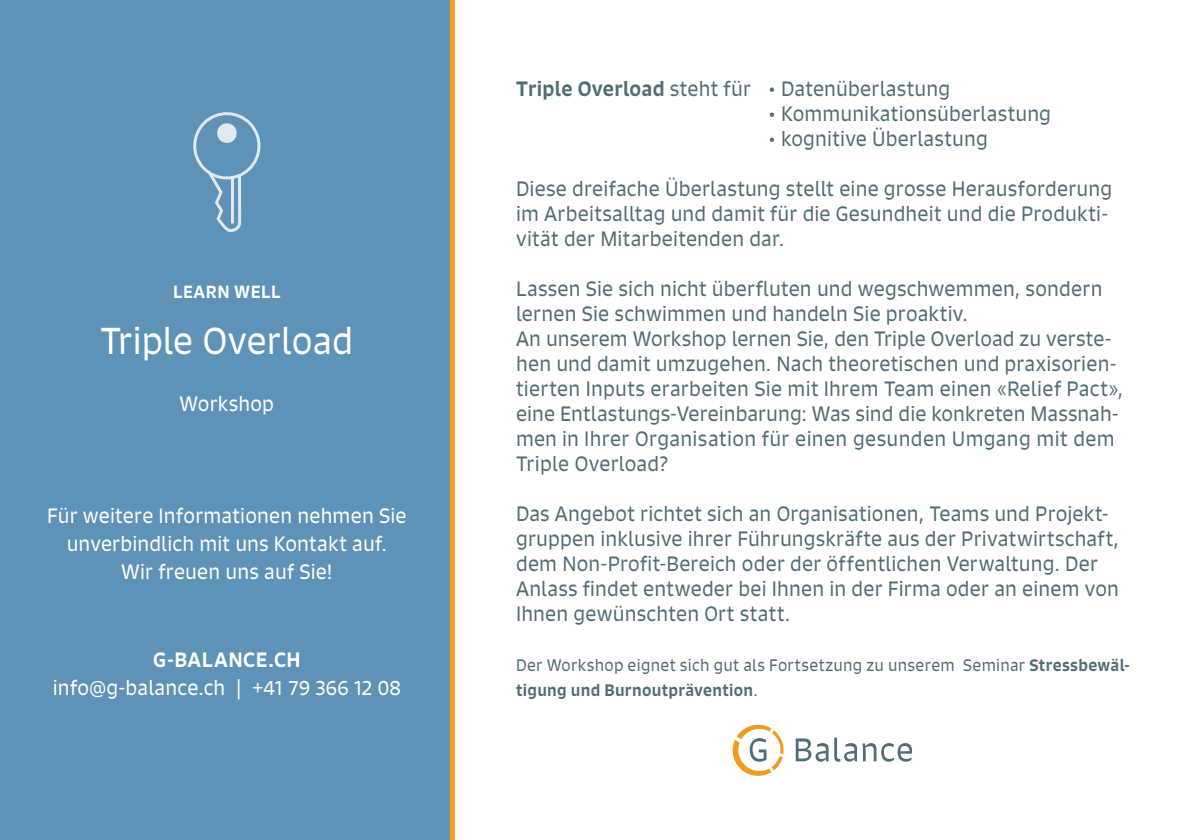
<style>
.page{position:relative;width:1191px;height:840px;background:#fff}
.page>*{position:absolute;margin:0;border:0;box-sizing:border-box;transform-origin:0 0}
.t1{font:36px "Signo";color:#fff}
.t2{font:20px/25px "Signo";letter-spacing:.01em;color:#506c74}
.t3{font:20px/28px "Signo";letter-spacing:.01em;color:#fff;text-align:center}
.t4{font:500 20px "Signo";letter-spacing:.025em;color:#fff}
.t5{font:500 17px "Signo";letter-spacing:.035em;color:#fff}
.t6{font:16px/25px "Signo";letter-spacing:.02em;color:#506c74}
.s1{font-weight:500}
</style>
<div class="page">
<div style="left:0;top:0;width:454px;height:839px;background:#5e92b6"></div>
<div style="left:450px;top:0;width:5px;height:839px;background:#f19d21"></div>
<svg style="left:193px;top:112px;width:68px;height:120px"></svg>
<hr style="left:231px;top:177px;width:3px;height:46px;background:#fff">
<svg style="left:732px;top:724px;width:52px;height:51px"></svg>
<svg style="left:795px;top:738px;width:33px;height:23px"></svg>
<svg style="left:834px;top:737px;width:78px;height:24px"></svg>
<p class="t5" style="left:173px;top:281px;width:109px">LEARN WELL</p>
<h1 class="t1" style="left:100px;top:318px;width:254px">Triple Overload</h1>
<p class="t3" style="left:180px;top:389px;width:96px">Workshop</p>
<p class="t3" style="left:47px;top:501px;width:361px">Für weitere Informationen nehmen Sie unverbindlich mit uns Kontakt auf.<br>Wir freuen uns auf Sie!</p>
<p class="t4" style="left:153px;top:646px;width:149px">G-BALANCE.CH</p>
<p class="t3" style="left:53px;top:673px;width:349px">info@g-balance.ch | +41 79 366 12 08</p>
<p class="t2" style="left:516px;top:76px;width:435px"><span class="s1">Triple Overload</span> steht für • Datenüberlastung</p>
<p class="t2" style="left:768px;top:101px;width:284px">• Kommunikationsüberlastung</p>
<p class="t2" style="left:768px;top:126px;width:221px">• kognitive Überlastung</p>
<p class="t2" style="left:516px;top:176px;width:597px">Diese dreifache Überlastung stellt eine grosse Herausforderung im Arbeitsalltag und damit für die Gesundheit und die Produkti&shy;vität der Mitarbeitenden dar.</p>
<p class="t2" style="left:516px;top:276px;width:608px">Lassen Sie sich nicht überfluten und wegschwemmen, sondern lernen Sie schwimmen und handeln Sie proaktiv.<br>An unserem Workshop lernen Sie, den Triple Overload zu verste&shy;hen und damit umzugehen. Nach theoretischen und praxisorien&shy;tierten Inputs erarbeiten Sie mit Ihrem Team einen «Relief Pact», eine Entlastungs-Vereinbarung: Was sind die konkreten Massnah&shy;men in Ihrer Organisation für einen gesunden Umgang mit dem Triple Overload?</p>
<p class="t2" style="left:516px;top:501px;width:604px">Das Angebot richtet sich an Organisationen, Teams und Projekt&shy;gruppen inklusive ihrer Führungskräfte aus der Privatwirtschaft, dem Non-Profit-Bereich oder der öffentlichen Verwaltung. Der Anlass findet entweder bei Ihnen in der Firma oder an einem von Ihnen gewünschten Ort statt.</p>
<p class="t6" style="left:516px;top:652px;width:615px">Der Workshop eignet sich gut als Fortsetzung zu unserem Seminar <span class="s1">Stressbewäl&shy;tigung und Burnoutprävention</span>.</p>
</div>
